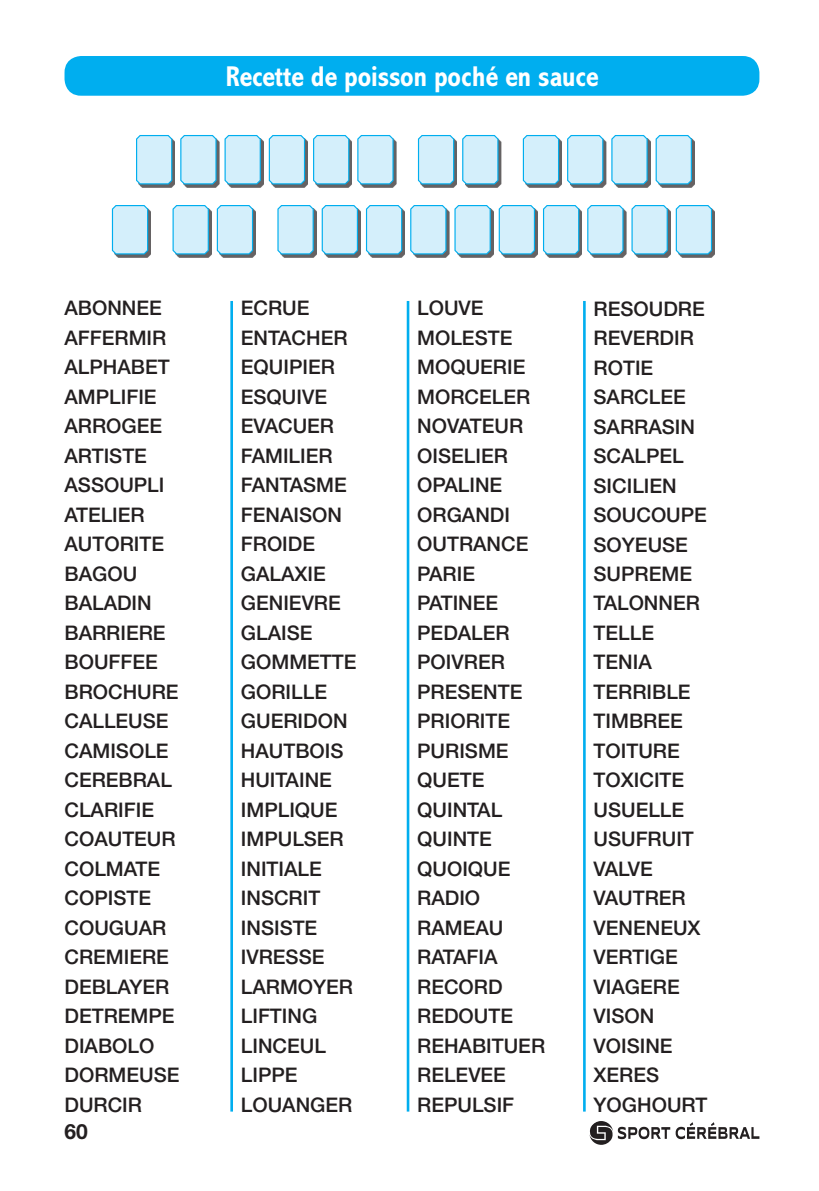
<style>
.page{position:relative;width:819px;height:1191px;background:#fff}
.page>*{position:absolute;margin:0;border:0;box-sizing:border-box;transform-origin:0 0}
.t1{font:700 condensed 28.88px "Abadi MT Std";color:#fff}
.t2{font:700 21px "Helvetica Neue LT Std";color:#231f20}
.t3{font:500 20.12px/29.4px "Helvetica Neue LT Std";color:#231f20}
</style>
<div class="page">
<div style="left:65px;top:57px;width:693px;height:38px;background:#00aeef;border-radius:16px"></div>
<div style="left:64px;top:56px;width:695px;height:40px;border:2px solid #00aeef;border-radius:16px"></div>
<hr style="left:230px;top:301px;width:3px;height:810px;background:#00aeef">
<hr style="left:583px;top:301px;width:2px;height:810px;background:#00aeef">
<hr style="left:406px;top:301px;width:3px;height:810px;background:#00aeef">
<div style="left:139px;top:138px;width:36px;height:49px;background:#656263"></div>
<svg style="left:136px;top:135px;width:37px;height:50px;background:#bbe4f4"></svg>
<div style="left:183px;top:138px;width:36px;height:49px;background:#656263"></div>
<svg style="left:180px;top:135px;width:37px;height:50px;background:#bce5f6"></svg>
<div style="left:227px;top:138px;width:37px;height:49px;background:#656263"></div>
<svg style="left:224px;top:135px;width:37px;height:50px;background:#bde6f7"></svg>
<div style="left:271px;top:138px;width:37px;height:49px;background:#656263"></div>
<svg style="left:268px;top:135px;width:38px;height:50px;background:#bce4f4"></svg>
<div style="left:316px;top:138px;width:36px;height:49px;background:#656263"></div>
<svg style="left:313px;top:135px;width:37px;height:50px;background:#bbe4f4"></svg>
<div style="left:360px;top:138px;width:36px;height:49px;background:#656263"></div>
<svg style="left:357px;top:135px;width:37px;height:50px;background:#bce5f6"></svg>
<div style="left:420px;top:138px;width:37px;height:49px;background:#656263"></div>
<svg style="left:417px;top:135px;width:38px;height:50px;background:#bde4f4"></svg>
<div style="left:465px;top:138px;width:36px;height:49px;background:#656263"></div>
<svg style="left:462px;top:135px;width:37px;height:50px;background:#bce4f5"></svg>
<div style="left:525px;top:138px;width:37px;height:49px;background:#231f20;opacity:.7"></div>
<svg style="left:522px;top:135px;width:37px;height:50px;background:#bfe7f7"></svg>
<div style="left:569px;top:138px;width:37px;height:49px;background:#656263"></div>
<svg style="left:567px;top:135px;width:37px;height:50px;background:#bce4f5"></svg>
<div style="left:614px;top:138px;width:36px;height:49px;background:#656263"></div>
<svg style="left:611px;top:135px;width:37px;height:50px;background:#bde5f6"></svg>
<div style="left:658px;top:138px;width:36px;height:49px;background:#656263"></div>
<svg style="left:655px;top:135px;width:37px;height:50px;background:#bee6f7"></svg>
<div style="left:114px;top:208px;width:37px;height:49px;background:#656263"></div>
<svg style="left:111px;top:205px;width:38px;height:50px;background:#bde4f4"></svg>
<div style="left:175px;top:208px;width:37px;height:49px;background:#656263"></div>
<svg style="left:172px;top:205px;width:37px;height:50px;background:#bde6f7"></svg>
<div style="left:219px;top:208px;width:37px;height:49px;background:#656263"></div>
<svg style="left:216px;top:205px;width:38px;height:50px;background:#bce4f4"></svg>
<div style="left:280px;top:208px;width:36px;height:49px;background:#656263"></div>
<svg style="left:277px;top:205px;width:37px;height:50px;background:#bde6f6"></svg>
<div style="left:324px;top:208px;width:37px;height:49px;background:#656263"></div>
<svg style="left:321px;top:205px;width:37px;height:50px;background:#bee6f7"></svg>
<div style="left:368px;top:208px;width:37px;height:49px;background:#656263"></div>
<svg style="left:365px;top:205px;width:38px;height:50px;background:#bde4f5"></svg>
<div style="left:413px;top:208px;width:36px;height:49px;background:#656263"></div>
<svg style="left:410px;top:205px;width:37px;height:50px;background:#bce5f5"></svg>
<div style="left:457px;top:208px;width:36px;height:49px;background:#656263"></div>
<svg style="left:454px;top:205px;width:37px;height:50px;background:#bde6f7"></svg>
<div style="left:501px;top:208px;width:37px;height:49px;background:#656263"></div>
<svg style="left:498px;top:205px;width:37px;height:50px;background:#bee7f7"></svg>
<div style="left:545px;top:208px;width:37px;height:49px;background:#656263"></div>
<svg style="left:543px;top:205px;width:37px;height:50px;background:#bbe4f4"></svg>
<div style="left:590px;top:208px;width:36px;height:49px;background:#656263"></div>
<svg style="left:587px;top:205px;width:37px;height:50px;background:#bce5f6"></svg>
<div style="left:634px;top:208px;width:36px;height:49px;background:#656263"></div>
<svg style="left:631px;top:205px;width:37px;height:50px;background:#bde6f7"></svg>
<div style="left:678px;top:208px;width:37px;height:49px;background:#656263"></div>
<svg style="left:675px;top:205px;width:37px;height:50px;background:#bee7f7"></svg>
<svg style="left:589px;top:1121px;width:170px;height:23px"></svg>
<h1 class="t1" style="left:225px;top:60px;width:374px">Recette de poisson poché en sauce</h1>
<p class="t3" style="left:64px;top:293px;width:116px">ABONNEE<br>AFFERMIR<br>ALPHABET<br>AMPLIFIE<br>ARROGEE<br>ARTISTE<br>ASSOUPLI<br>ATELIER<br>AUTORITE<br>BAGOU<br>BALADIN<br>BARRIERE<br>BOUFFEE<br>BROCHURE<br>CALLEUSE<br>CAMISOLE<br>CEREBRAL<br>CLARIFIE<br>COAUTEUR<br>COLMATE<br>COPISTE<br>COUGUAR<br>CREMIERE<br>DEBLAYER<br>DETREMPE<br>DIABOLO<br>DORMEUSE<br>DURCIR</p>
<p class="t3" style="left:241px;top:293px;width:117px">ECRUE<br>ENTACHER<br>EQUIPIER<br>ESQUIVE<br>EVACUER<br>FAMILIER<br>FANTASME<br>FENAISON<br>FROIDE<br>GALAXIE<br>GENIEVRE<br>GLAISE<br>GOMMETTE<br>GORILLE<br>GUERIDON<br>HAUTBOIS<br>HUITAINE<br>IMPLIQUE<br>IMPULSER<br>INITIALE<br>INSCRIT<br>INSISTE<br>IVRESSE<br>LARMOYER<br>LIFTING<br>LINCEUL<br>LIPPE<br>LOUANGER</p>
<p class="t3" style="left:417px;top:293px;width:129px">LOUVE<br>MOLESTE<br>MOQUERIE<br>MORCELER<br>NOVATEUR<br>OISELIER<br>OPALINE<br>ORGANDI<br>OUTRANCE<br>PARIE<br>PATINEE<br>PEDALER<br>POIVRER<br>PRESENTE<br>PRIORITE<br>PURISME<br>QUETE<br>QUINTAL<br>QUINTE<br>QUOIQUE<br>RADIO<br>RAMEAU<br>RATAFIA<br>RECORD<br>REDOUTE<br>REHABITUER<br>RELEVEE<br>REPULSIF</p>
<p class="t3" style="left:593px;top:293px;width:115px">RESOUDRE<br>REVERDIR<br>ROTIE<br>SARCLEE<br>SARRASIN<br>SCALPEL<br>SICILIEN<br>SOUCOUPE<br>SOYEUSE<br>SUPREME<br>TALONNER<br>TELLE<br>TENIA<br>TERRIBLE<br>TIMBREE<br>TOITURE<br>TOXICITE<br>USUELLE<br>USUFRUIT<br>VALVE<br>VAUTRER<br>VENENEUX<br>VERTIGE<br>VIAGERE<br>VISON<br>VOISINE<br>XERES<br>YOGHOURT</p>
<p class="t2" style="left:64px;top:1118px;width:25px">60</p>
</div>
